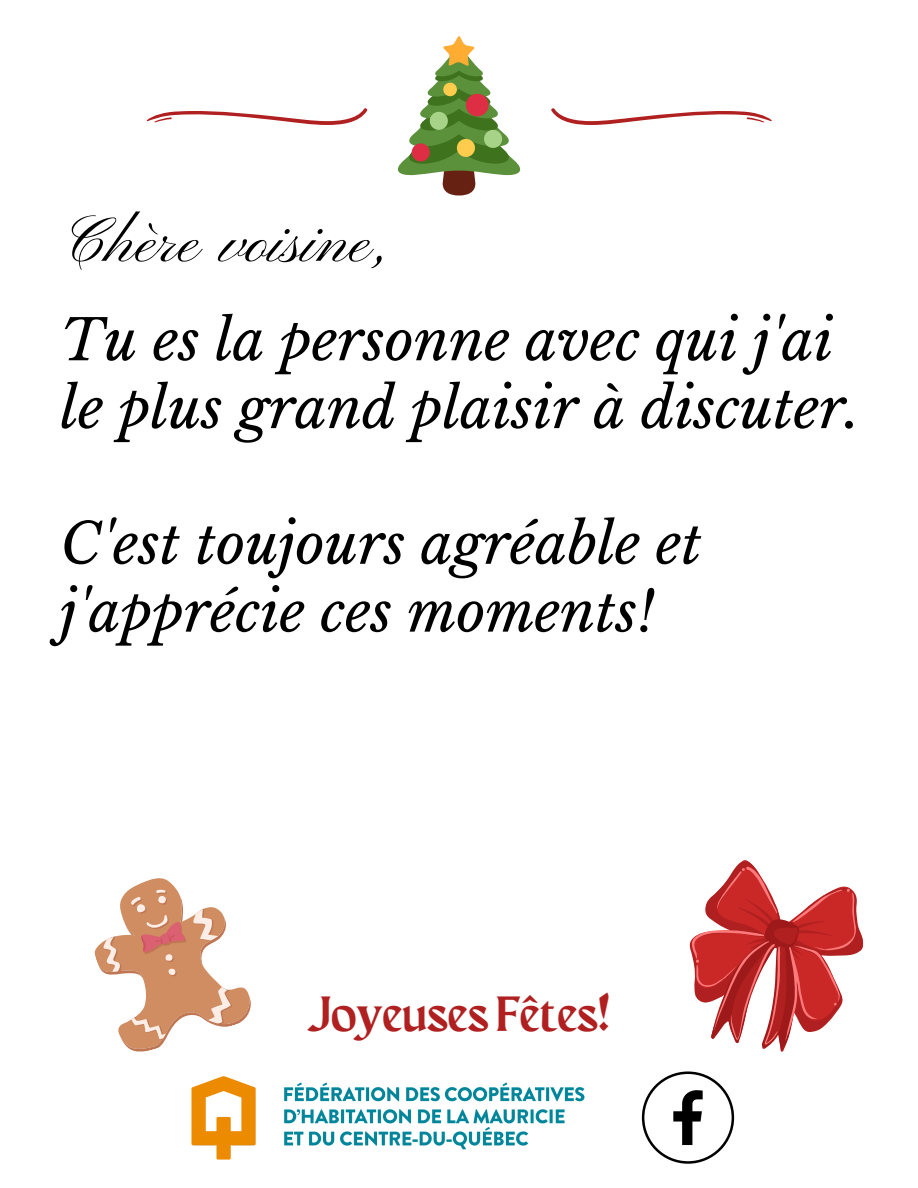
<style>
.page{position:relative;width:918px;height:1188px;background:#fff}
.page>*{position:absolute;margin:0;border:0;box-sizing:border-box;transform-origin:0 0}
.t1{font:64.35px "Pinyon Script";color:#000}
.t2{font:italic 56.1px/67.8px "Libre Baskerville";color:#000}
.t3{font:49.35px "Maragsa Display";color:#b02020}
</style>
<div class="page">
<img style="left:191px;top:1076px;width:394px;height:84px">
<svg style="left:642px;top:1072px;width:92px;height:92px"></svg>
<svg style="left:147px;top:108px;width:221px;height:17px"></svg>
<svg style="left:551px;top:108px;width:221px;height:17px"></svg>
<svg style="left:94px;top:878px;width:157px;height:174px"></svg>
<svg style="left:689px;top:860px;width:175px;height:192px"></svg>
<svg style="left:398px;top:36px;width:123px;height:160px"></svg>
<p class="t1" style="left:67px;top:206px;width:330px">Chère voisine,</p>
<p class="t2" style="left:60px;top:307px;width:801px">Tu es la personne avec qui j'ai le plus grand plaisir à discuter.</p>
<p class="t2" style="left:60px;top:510px;width:643px">C'est toujours agréable et j'apprécie ces moments!</p>
<p class="t3" style="left:308px;top:993px;width:303px">Joyeuses Fêtes!</p>
</div>
